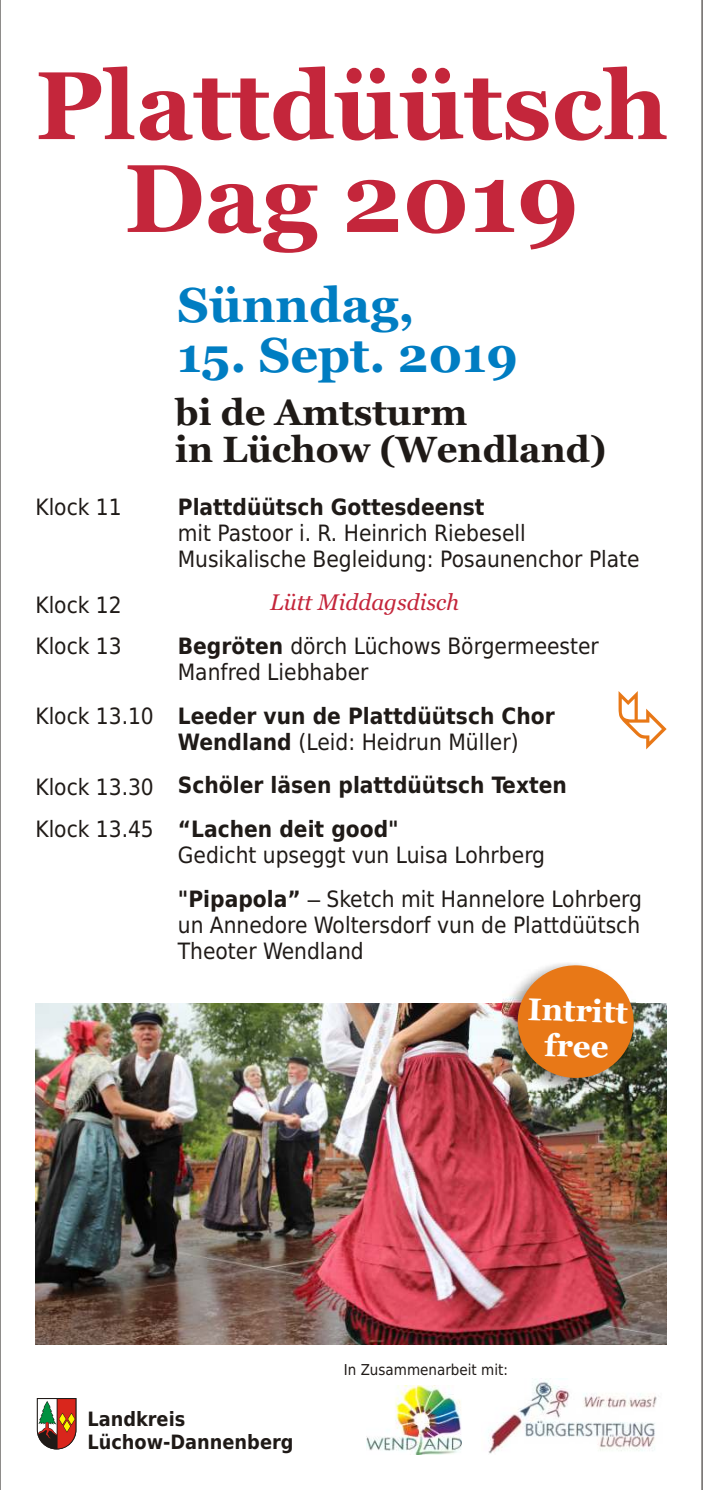
<style>
.page{position:relative;width:703px;height:1490px;background:#fff}
.page>*{position:absolute;margin:0;border:0;box-sizing:border-box;transform-origin:0 0}
.t1{font:700 96.25px/93px "Georgia";color:#c4263b;text-align:center}
.t2{font:700 48.75px "Georgia";color:#007dc2}
.t3{font:700 36.25px/37.2px "Georgia";color:#1f1a17}
.t4{font:700 31.25px/35.5px "Georgia";color:#fff;text-align:center}
.t5{font:22.5px/26.2px "DejaVu Sans Condensed";color:#1f1a17}
.t6{font:700 22.5px/26.2px "DejaVu Sans Condensed";color:#1f1a17}
.t7{font:italic 22.5px "Georgia";color:#c4263b}
.t8{font:700 19.75px/23px "DejaVu Sans Condensed";color:#1f1a17}
.t9{font:15px "DejaVu Sans Condensed";color:#1f1a17}
.s1{font-weight:700}
.s2{font-weight:400}
.s3{font-family:"Arial"}
</style>
<div class="page">
<img style="left:0;top:0;width:702px;height:1490px">
<h1 class="t1" style="left:35px;top:67px;width:634px">Plattdüütsch<br>Dag 2019</h1>
<h2 class="t2" style="left:177px;top:285px;width:238px">Sünndag,</h2>
<h2 class="t2" style="left:177px;top:335px;width:342px">15. Sept. 2019</h2>
<h3 class="t3" style="left:175px;top:397px;width:432px">bi de Amtsturm<br>in Lüchow (Wendland)</h3>
<p class="t5" style="left:35px;top:496px;width:88px">Klock 11</p>
<p class="t6" style="left:178px;top:496px;width:308px">Plattdüütsch Gottesdeenst</p>
<p class="t5" style="left:178px;top:522px;width:463px">mit Pastoor i. R. Heinrich Riebesell<br>Musikalische Begleidung: Posaunenchor Plate</p>
<p class="t5" style="left:35px;top:586px;width:88px;line-height:41.8px">Klock 12<br>Klock 13</p>
<p class="t5" style="left:35px;top:705px;width:120px">Klock 13.10</p>
<p class="t5" style="left:35px;top:768px;width:120px;line-height:42.2px">Klock 13.30<br>Klock 13.45</p>
<p class="t7" style="left:270px;top:593px;width:190px">Lütt Middagsdisch</p>
<p class="t5" style="left:178px;top:635px;width:422px"><span class="s1">Begröten</span> dörch Lüchows Börgermeester<br>Manfred Liebhaber</p>
<p class="t6" style="left:178px;top:705px;width:378px">Leeder vun de Plattdüütsch Chor<br>Wendland <span class="s2">(Leid: Heidrun Müller)</span></p>
<p class="t6" style="left:178px;top:766px;width:390px;line-height:43.8px">Schöler läsen plattdüütsch Texten “Lachen deit good"</p>
<p class="t5" style="left:178px;top:836px;width:465px;line-height:43.8px">Gedicht upseggt vun Luisa Lohrberg <span class="s1">"Pipapola”</span> <span class="s3">–</span> Sketch mit Hannelore Lohrberg</p>
<p class="t5" style="left:178px;top:914px;width:464px">un Annedore Woltersdorf vun de Plattdüütsch<br>Theoter Wendland</p>
<h3 class="t4" style="left:528px;top:993px;width:102px;rotate:2deg">Intritt free</h3>
<p class="t9" style="left:344px;top:1364px;width:166px">In Zusammenarbeit mit:</p>
<p class="t8" style="left:87px;top:1410px;width:208px">Landkreis<br>Lüchow-Dannenberg</p>
</div>
